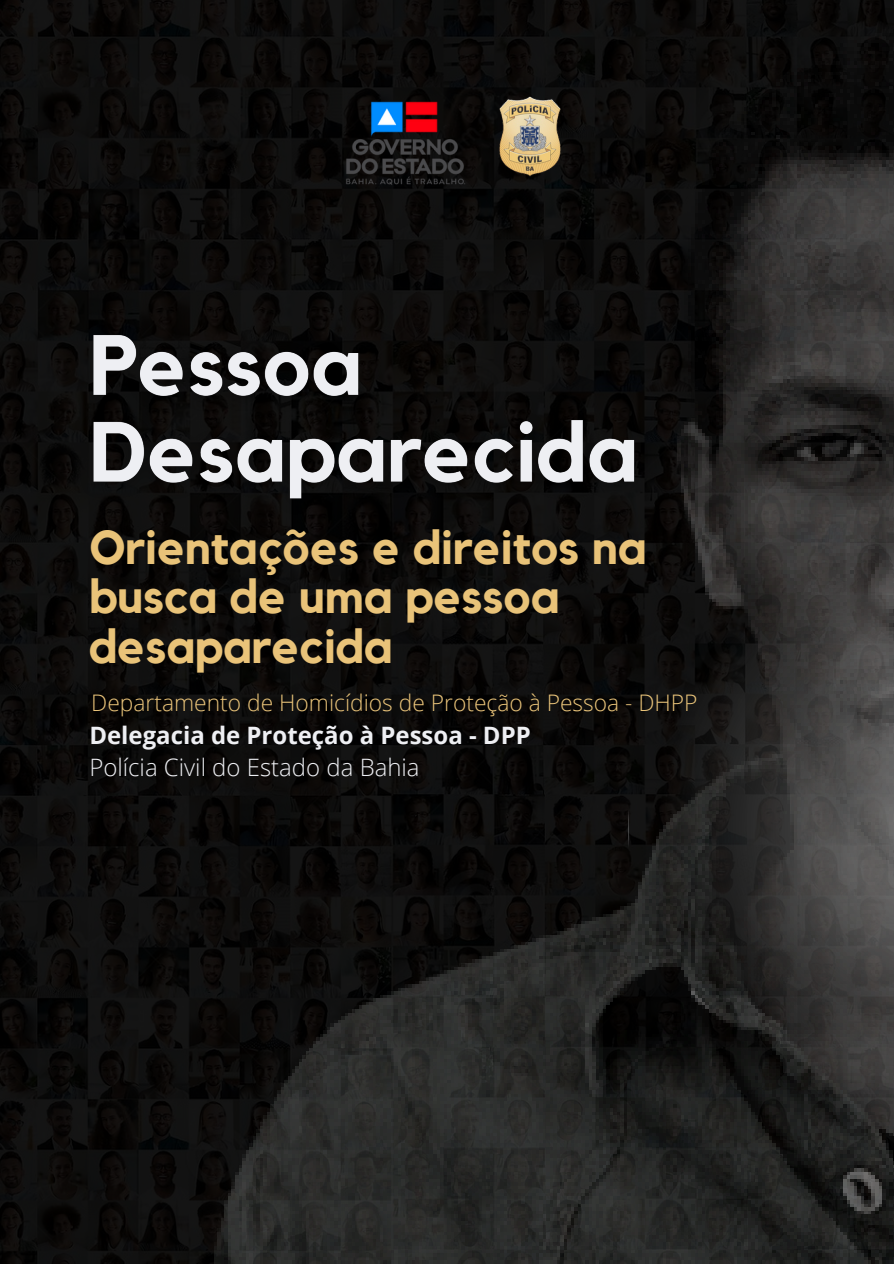
<style>
.page{position:relative;width:894px;height:1264px;background:#fff}
.page>*{position:absolute;margin:0;border:0;box-sizing:border-box;transform-origin:0 0}
.t1{font:700 47.25px/49.5px "Kollektif";color:#e9c379}
.t2{font:700 24px "Open Sans";color:#eeeff3}
.t3{font:300 24px "Open Sans";color:#eeeff3}
.t4{font:300 22.8px "Open Sans";color:#e9c379}
</style>
<div class="page">
<div style="left:0;top:0;width:893px;height:1263px;background:#0e0c0b"></div>
<img style="left:190px;top:0;width:703px;height:1263px">
<svg style="left:628px;top:508px;width:265px;height:640px"></svg>
<img style="left:493px;top:89px;width:84px;height:95px">
<img style="left:316px;top:78px;width:177px;height:131px">
<img style="left:72px;top:316px;width:582px;height:207px">
<p class="t1" style="left:89px;top:524px;width:558px">Orientações e direitos na busca de uma pessoa desaparecida</p>
<p class="t4" style="left:91px;top:686px;width:607px">Departamento de Homicídios de Proteção à Pessoa - DHPP</p>
<p class="t2" style="left:89px;top:718px;width:443px">Delegacia de Proteção à Pessoa - DPP</p>
<p class="t3" style="left:89px;top:750px;width:331px">Polícia Civil do Estado da Bahia</p>
</div>
